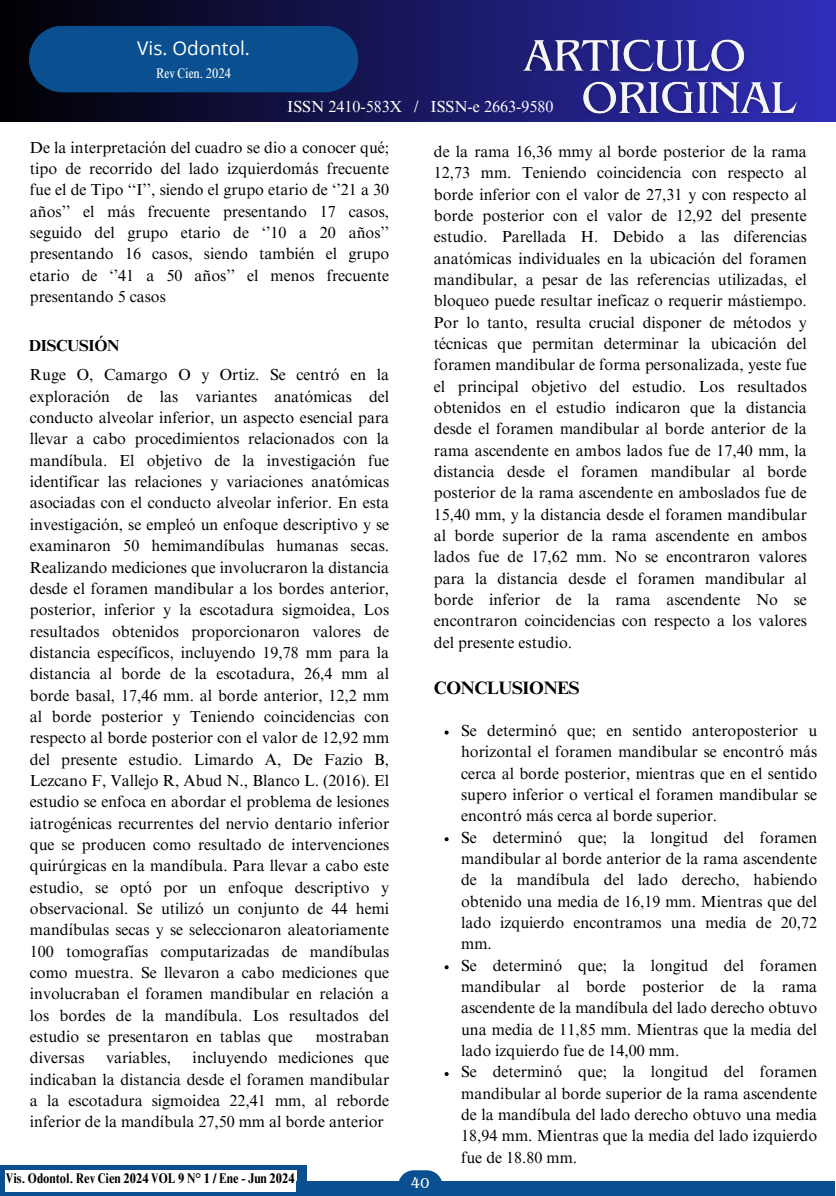
<style>
.page{position:relative;width:836px;height:1196px;background:#fff}
.page>*{position:absolute;margin:0;border:0;box-sizing:border-box;transform-origin:0 0}
.t1{font:19px "Open Sans";color:#fff}
.t2{font:700 18px "Times NRMT Pro";letter-spacing:-.02em;color:#000}
.t3{font:16px/21.4px "Times NRMT Pro";color:#000;text-align:justify}
.t4{font:16px "Times NRMT Pro";color:#fff}
.t5{font:700 16px "Times NRMT Pro";letter-spacing:-.02em;color:#000}
.t6{font:14.8px "Benguiat Pro ITC";color:#fff}
.t7{font:700 condensed 14px "Times NRMT Pro";color:#000}
.t8{font:condensed 14px "Times NRMT Pro";color:#fff}
</style>
<div class="page">
<div style="left:0;top:0;width:836px;height:122px;background:linear-gradient(to right,#010103,#302eba)"></div>
<div style="left:29px;top:26px;width:329px;height:66px;background:#0a4f8f"></div>
<div style="left:0;top:1164px;width:307px;height:31px;background:#0a4f8f"></div>
<div style="left:5px;top:1170px;width:291px;height:21px;background:#fff"></div>
<div style="left:296px;top:1180px;width:539px;height:15px;background:#0a4f8f"></div>
<img style="left:516px;top:34px;width:320px;height:88px">
<svg style="left:444px;top:730px;width:4px;height:4px"></svg>
<svg style="left:444px;top:837px;width:4px;height:4px"></svg>
<svg style="left:444px;top:965px;width:4px;height:4px"></svg>
<svg style="left:444px;top:1072px;width:4px;height:4px"></svg>
<svg style="left:398px;top:1170px;width:44px;height:11px"></svg>
<h3 class="t1" style="left:137px;top:34px;width:114px">Vis. Odontol.</h3>
<p class="t8" style="left:156px;top:68px;width:76px">Rev Cien. 2024</p>
<p class="t4" style="left:287px;top:100px;width:267px">ISSN 2410-583X / ISSN-e 2663-9580</p>
<p class="t3" style="left:30px;top:138px;width:361px">De la interpretación del cuadro se dio a conocer qué; tipo de recorrido del lado izquierdomás frecuente fue el de Tipo ‘‘I’’, siendo el grupo etario de ‘’21 a 30 años’’ el más frecuente presentando 17 casos, seguido del grupo etario de ‘’10 a 20 años’’ presentando 16 casos, siendo también el grupo etario de ‘’41 a 50 años’’ el menos frecuente presentando 5 casos</p>
<h5 class="t5" style="left:29px;top:339px;width:92px">DISCUSIÓN</h5>
<h5 class="t3" style="left:30px;top:366px;width:361px">Ruge O, Camargo O y Ortiz. Se centró en la exploración de las variantes anatómicas del conducto alveolar inferior, un aspecto esencial para llevar a cabo procedimientos relacionados con la mandíbula. El objetivo de la investigación fue identificar las relaciones y variaciones anatómicas asociadas con el conducto alveolar inferior. En esta investigación, se empleó un enfoque descriptivo y se examinaron 50 hemimandíbulas humanas secas.<br>Realizando mediciones que involucraron la distancia desde el foramen mandibular a los bordes anterior, posterior, inferior y la escotadura sigmoidea, Los resultados obtenidos proporcionaron valores de distancia específicos, incluyendo 19,78 mm para la distancia al borde de la escotadura, 26,4 mm al borde basal, 17,46 mm. al borde anterior, 12,2 mm al borde posterior y Teniendo coincidencias con respecto al borde posterior con el valor de 12,92 mm del presente estudio. Limardo A, De Fazio B, Lezcano F, Vallejo R, Abud N., Blanco L. (2016). El estudio se enfoca en abordar el problema de lesiones iatrogénicas recurrentes del nervio dentario inferior que se producen como resultado de intervenciones quirúrgicas en la mandíbula. Para llevar a cabo este estudio, se optó por un enfoque descriptivo y observacional. Se utilizó un conjunto de 44 hemi mandíbulas secas y se seleccionaron aleatoriamente 100 tomografías computarizadas de mandíbulas como muestra. Se llevaron a cabo mediciones que involucraban el foramen mandibular en relación a los bordes de la mandíbula. Los resultados del estudio se presentaron en tablas que</h5>
<h5 class="t3" style="left:316px;top:1027px;width:75px">mostraban</h5>
<h5 class="t3" style="left:30px;top:1049px;width:361px;text-indent:163px">incluyendo mediciones que indicaban la distancia desde el foramen mandibular a la escotadura sigmoidea 22,41 mm, al reborde inferior de la mandíbula 27,50 mm al borde anterior</h5>
<h5 class="t3" style="left:30px;top:1049px;width:56px">diversas</h5>
<h5 class="t3" style="left:106px;top:1049px;width:67px">variables,</h5>
<h6 class="t7" style="left:6px;top:1173px;width:290px">Vis. Odontol. Rev Cien 2024 VOL 9 N° 1 / Ene - Jun 2024</h6>
<h5 class="t3" style="left:434px;top:143px;width:374px">de la rama 16,36 mmy al borde posterior de la rama 12,73 mm. Teniendo coincidencia con respecto al borde inferior con el valor de 27,31 y con respecto al borde posterior con el valor de 12,92 del presente estudio. Parellada H. Debido a las diferencias anatómicas individuales en la ubicación del foramen mandibular, a pesar de las referencias utilizadas, el bloqueo puede resultar ineficaz o requerir mástiempo.<br>Por lo tanto, resulta crucial disponer de métodos y técnicas que permitan determinar la ubicación del foramen mandibular de forma personalizada, yeste fue el principal objetivo del estudio. Los resultados obtenidos en el estudio indicaron que la distancia desde el foramen mandibular al borde anterior de la rama ascendente en ambos lados fue de 17,40 mm, la distancia desde el foramen mandibular al borde posterior de la rama ascendente en amboslados fue de 15,40 mm, y la distancia desde el foramen mandibular al borde superior de la rama ascendente en ambos lados fue de 17,62 mm. No se encontraron valores para la distancia desde el foramen mandibular al borde inferior de la rama ascendente No se encontraron coincidencias con respecto a los valores del presente estudio.</h5>
<h4 class="t2" style="left:434px;top:681px;width:147px">CONCLUSIONES</h4>
<h5 class="t3" style="left:461px;top:721px;width:357px">Se determinó que; en sentido anteroposterior u horizontal el foramen mandibular se encontró más cerca al borde posterior, mientras que en el sentido supero inferior o vertical el foramen mandibular se encontró más cerca al borde superior.</h5>
<h2 class="t3" style="left:461px;top:828px;width:357px">Se determinó que; la longitud del foramen mandibular al borde anterior de la rama ascendente de la mandíbula del lado derecho, habiendo obtenido una media de 16,19 mm. Mientras que del lado izquierdo encontramos una media de 20,72 mm.</h2>
<p class="t3" style="left:461px;top:956px;width:357px">Se determinó que; la longitud del foramen mandibular al borde posterior de la rama ascendente de la mandíbula del lado derecho obtuvo una media de 11,85 mm. Mientras que la media del lado izquierdo fue de 14,00 mm.</p>
<p class="t3" style="left:461px;top:1063px;width:357px">Se determinó que; la longitud del foramen mandibular al borde superior de la rama ascendente de la mandíbula del lado derecho obtuvo una media 18,94 mm. Mientras que la media del lado izquierdo fue de 18.80 mm.</p>
<p class="t6" style="left:411px;top:1178px;width:20px">40</p>
</div>
